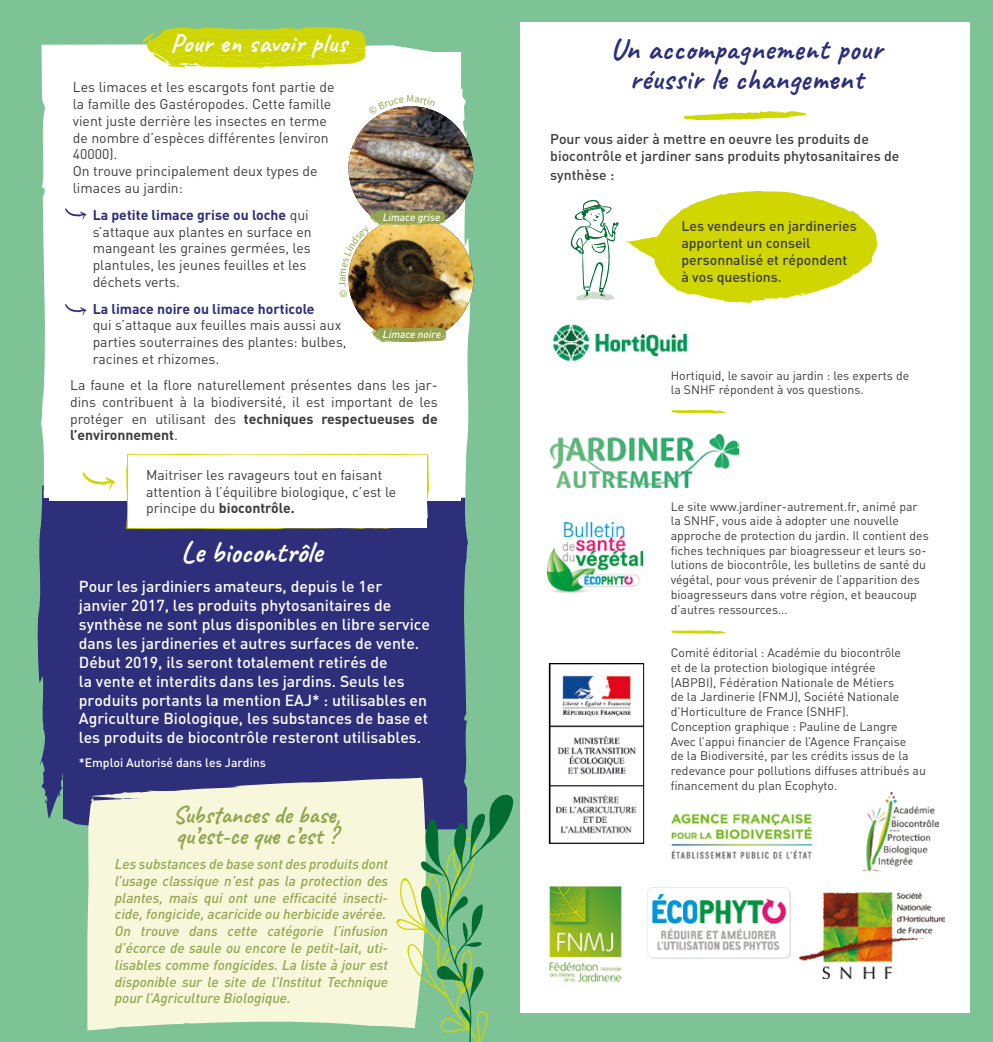
<style>
.page{position:relative;width:993px;height:1042px;background:#fff}
.page>*{position:absolute;margin:0;border:0;box-sizing:border-box;transform-origin:0 0}
.t1{font:700 29.75px/29.8px "Caveat";letter-spacing:.02em;color:#2d2f7b;text-align:center}
.t2{font:700 29.75px "Caveat";color:#fff}
.t3{font:700 26.25px "Caveat";letter-spacing:.02em;color:#fff}
.t4{font:700 24.5px/21px "Caveat";color:#91a64e}
.t5{font:500 15.75px/18.9px "DIN";color:#fff}
.t6{font:14px/16.8px "DIN";color:#3c3c3c}
.t7{font:italic 500 14px/16.8px "DIN";color:#91a64e;text-align:justify}
.t8{font:500 14px/16.8px "DIN";color:#3c3c3c}
.t9{font:700 14px "DIN";color:#2d2f7b}
.t10{font:12.25px/14.7px "DIN";color:#3c3c3c}
.t11{font:500 12.25px "DIN";color:#fff}
.t12{font:italic 500 10.5px "DIN";color:#fff}
.t13{font:10.5px "Source Sans Pro";color:#91a64e}
.s1{font-weight:700;color:#2d2f7b}
.s2{font-weight:700}
</style>
<div class="page">
<div style="left:0;top:0;width:992px;height:1042px;background:#7ec396"></div>
<div style="left:520px;top:23px;width:449px;height:990px;background:#fff"></div>
<svg style="left:625px;top:191px;width:251px;height:112px"></svg>
<img style="left:552px;top:324px;width:136px;height:38px">
<img style="left:550px;top:434px;width:188px;height:53px">
<img style="left:798px;top:891px;width:145px;height:87px">
<img style="left:545px;top:881px;width:77px;height:104px">
<img style="left:550px;top:665px;width:92px;height:176px">
<div style="left:548px;top:663px;width:96px;height:180px;border:1px solid #000"></div>
<img style="left:647px;top:887px;width:143px;height:71px">
<img style="left:547px;top:522px;width:95px;height:71px">
<img style="left:862px;top:792px;width:76px;height:80px">
<svg style="left:683px;top:111px;width:124px;height:9px"></svg>
<svg style="left:671px;top:409px;width:55px;height:5px"></svg>
<svg style="left:671px;top:630px;width:55px;height:4px"></svg>
<svg style="left:570px;top:200px;width:48px;height:101px"></svg>
<div style="left:37px;top:499px;width:431px;height:327px;background:#2d2f7b"></div>
<svg style="left:87px;top:776px;width:339px;height:254px;background:#eaecd4"></svg>
<svg style="left:106px;top:794px;width:11px;height:5px"></svg>
<svg style="left:395px;top:791px;width:118px;height:251px"></svg>
<svg style="left:41px;top:44px;width:428px;height:455px;fill:#fff"></svg>
<div style="left:49px;top:52px;width:411px;height:448px;background:#fff"></div>
<svg style="left:126px;top:453px;width:303px;height:76px"></svg>
<div style="left:128px;top:455px;width:298px;height:72px;background:#fff"></div>
<svg style="left:82px;top:472px;width:33px;height:17px"></svg>
<svg style="left:65px;top:208px;width:22px;height:12px"></svg>
<svg style="left:65px;top:304px;width:22px;height:11px"></svg>
<svg style="left:142px;top:27px;width:223px;height:41px;background:#ced823"></svg>
<img style="left:671px;top:812px;width:143px;height:48px">
<img style="left:348px;top:97px;width:126px;height:249px">
<h2 class="t3" style="left:170px;top:27px;width:178px">Pour en savoir plus</h2>
<h1 class="t1" style="left:610px;top:35px;width:273px">Un accompagnement pour réussir le changement</h1>
<p class="t8" style="left:550px;top:130px;width:350px">Pour vous aider à mettre en oeuvre les produits de biocontrôle et jardiner sans produits phytosanitaires de</p>
<p class="t8" style="left:550px;top:167px;width:65px">synthèse :</p>
<p class="t6" style="left:73px;top:78px;width:263px">Les limaces et les escargots font partie de la famille des Gastéropodes. Cette famille vient juste derrière les insectes en terme de nombre d’espèces différentes (environ 40000).<br>On trouve principalement deux types de limaces au jardin:</p>
<p class="t6" style="left:93px;top:206px;width:220px"><span class="s1">La petite limace grise ou loche</span> qui s’attaque aux plantes en surface en mangeant les graines germées, les plantules, les jeunes feuilles et les déchets verts.</p>
<p class="t9" style="left:93px;top:299px;width:223px">La limace noire ou limace horticole</p>
<p class="t6" style="left:93px;top:317px;width:255px">qui s’attaque aux feuilles mais aussi aux parties souterraines des plantes: bulbes, racines et rhizomes.</p>
<p class="t13" style="left:406px;top:92px;width:9px">M</p>
<p class="t12" style="left:382px;top:210px;width:59px">Limace grise</p>
<p class="t8" style="left:681px;top:217px;width:177px">Les vendeurs en jardineries apportent un conseil personnalisé et répondent à vos questions.</p>
<p class="t12" style="left:383px;top:328px;width:60px">Limace noire</p>
<p class="t6" style="left:70px;top:376px;width:369px;text-align:justify">La faune et la flore naturellement présentes dans les jar&shy;dins contribuent à la biodiversité, il est important de les protéger en utilisant des <span class="s2">techniques respectueuses de l’environnement</span>.</p>
<p class="t6" style="left:146px;top:466px;width:252px">Maitriser les ravageurs tout en faisant attention à l’équilibre biologique, c’est le principe du <span class="s2">biocontrôle.</span></p>
<h1 class="t2" style="left:181px;top:533px;width:143px">Le biocontrôle</h1>
<p class="t5" style="left:79px;top:576px;width:352px">Pour les jardiniers amateurs, depuis le 1er janvier 2017, les produits phytosanitaires de synthèse ne sont plus disponibles en libre service dans les jardineries et autres surfaces de vente.<br>Début 2019, ils seront totalement retirés de<br>la vente et interdits dans les jardins. Seuls les produits portants la mention EAJ* : utilisables en Agriculture Biologique, les substances de base et les produits de biocontrôle resteront utilisables.</p>
<p class="t11" style="left:79px;top:755px;width:188px">*Emploi Autorisé dans les Jardins</p>
<h3 class="t4" style="left:173px;top:804px;width:169px">Substances de base, qu’est-ce que c’est ?</h3>
<p class="t7" style="left:115px;top:855px;width:275px">Les substances de base sont des produits dont l’usage classique n’est pas la protection des plantes, mais qui ont une efficacité insecti&shy;cide, fongicide, acaricide ou herbicide avérée.<br>On trouve dans cette catégorie l’infusion d’écorce de saule ou encore le petit-lait, uti&shy;lisables comme fongicides. La liste à jour est disponible sur le site de l’Institut Technique pour l’Agriculture Biologique.</p>
<p class="t10" style="left:670px;top:368px;width:240px">Hortiquid, le savoir au jardin : les experts de la SNHF répondent à vos questions.</p>
<p class="t10" style="left:670px;top:498px;width:259px">Le site www.jardiner-autrement.fr, animé par la SNHF, vous aide à adopter une nouvelle approche de protection du jardin. Il contient des fiches techniques par bioagresseur et leurs so&shy;lutions de biocontrôle, les bulletins de santé du végétal, pour vous prévenir de l’apparition des bioagresseurs dans votre région, et beaucoup d’autres ressources…</p>
<p class="t10" style="left:670px;top:645px;width:256px">Comité éditorial : Académie du biocontrôle<br>et de la protection biologique intégrée<br>(ABPBI), Fédération Nationale de Métiers<br>de la Jardinerie (FNMJ), Société Nationale d’Horticulture de France (SNHF).<br>Conception graphique : Pauline de Langre Avec l’appui financier de l’Agence Française<br>de la Biodiversité, par les crédits issus de la redevance pour pollutions diffuses attribués au financement du plan Ecophyto.</p>
</div>
